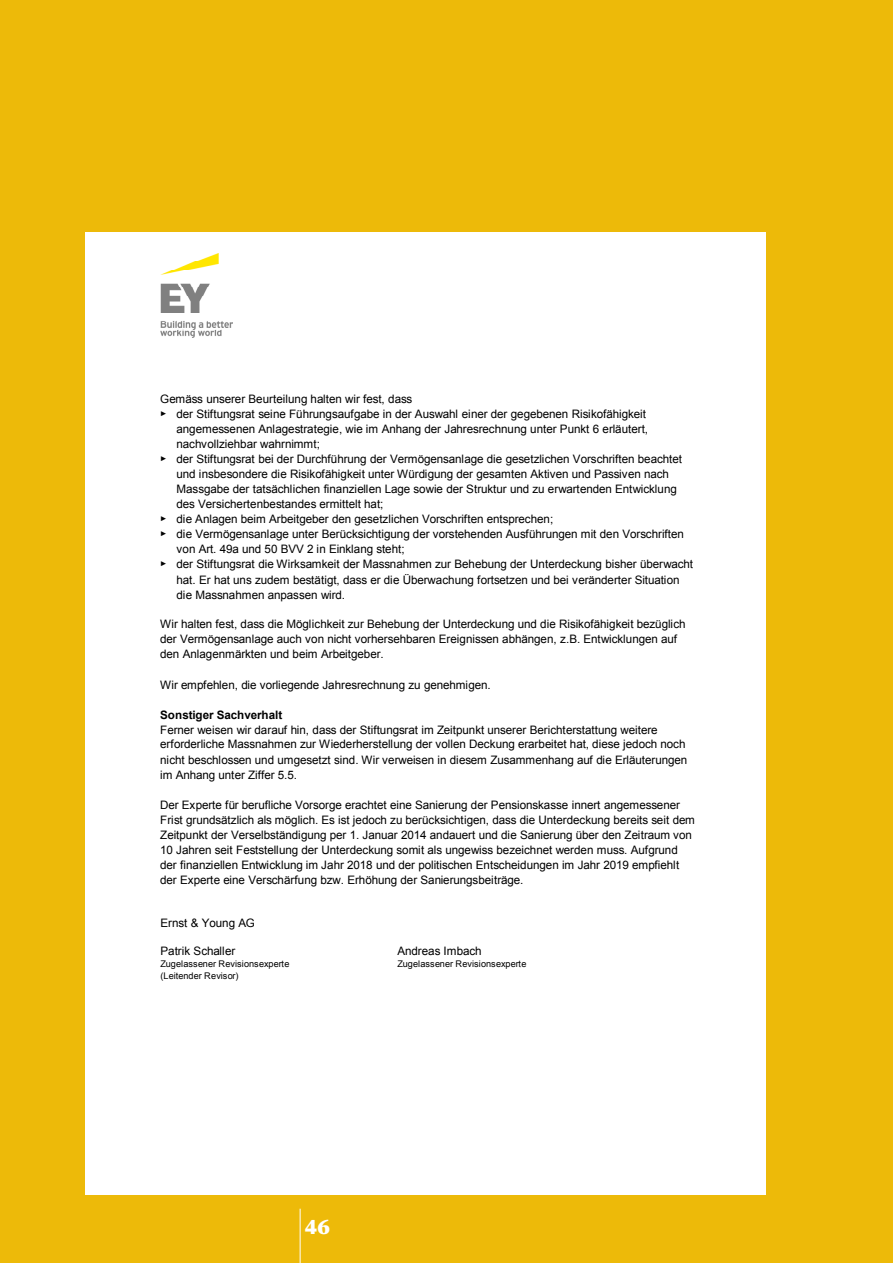
<style>
.page{position:relative;width:893px;height:1263px;background:#edba09}
.page>*{position:absolute;margin:0;border:0;box-sizing:border-box;transform-origin:0 0}
.t1{font:900 22.5px "Source Serif Pro";color:#fff}
.t2{font:11.7px/15px "Arial";letter-spacing:-.01em;color:#000}
.t3{font:9.15px "Arial";letter-spacing:-.01em;color:#000}
.s1{font-weight:700}
</style>
<div class="page">
<div style="left:85px;top:232px;width:680px;height:962px;background:#fff"></div>
<img style="left:160px;top:253px;width:72px;height:85px">
<hr style="left:300px;top:1209px;width:1px;height:54px;background:#fff">
<p class="t2" style="left:160px;top:392px;width:254px">Gemäss unserer Beurteilung halten wir fest, dass</p>
<p class="t2" style="left:160px;top:407px;width:487px"><sup>►</sup> der Stiftungsrat seine Führungsaufgabe in der Auswahl einer der gegebenen Risikofähigkeit</p>
<p class="t2" style="left:177px;top:422px;width:473px">angemessenen Anlagestrategie, wie im Anhang der Jahresrechnung unter Punkt 6 erläutert,</p>
<p class="t2" style="left:177px;top:437px;width:145px">nachvollziehbar wahrnimmt;</p>
<p class="t2" style="left:160px;top:452px;width:523px"><sup>►</sup> der Stiftungsrat bei der Durchführung der Vermögensanlage die gesetzlichen Vorschriften beachtet</p>
<p class="t2" style="left:177px;top:467px;width:494px">und insbesondere die Risikofähigkeit unter Würdigung der gesamten Aktiven und Passiven nach</p>
<p class="t2" style="left:177px;top:482px;width:502px">Massgabe der tatsächlichen finanziellen Lage sowie der Struktur und zu erwartenden Entwicklung</p>
<p class="t2" style="left:177px;top:497px;width:208px">des Versichertenbestandes ermittelt hat;</p>
<p class="t2" style="left:160px;top:512px;width:395px"><sup>►</sup> die Anlagen beim Arbeitgeber den gesetzlichen Vorschriften entsprechen;</p>
<p class="t2" style="left:160px;top:527px;width:525px"><sup>►</sup> die Vermögensanlage unter Berücksichtigung der vorstehenden Ausführungen mit den Vorschriften</p>
<p class="t2" style="left:177px;top:542px;width:230px">von Art. 49a und 50 BVV 2 in Einklang steht;</p>
<p class="t2" style="left:160px;top:557px;width:534px"><sup>►</sup> der Stiftungsrat die Wirksamkeit der Massnahmen zur Behebung der Unterdeckung bisher überwacht</p>
<p class="t2" style="left:177px;top:572px;width:505px">hat. Er hat uns zudem bestätigt, dass er die Überwachung fortsetzen und bei veränderter Situation</p>
<p class="t2" style="left:177px;top:587px;width:170px">die Massnahmen anpassen wird.</p>
<p class="t2" style="left:160px;top:617px;width:527px">Wir halten fest, dass die Möglichkeit zur Behebung der Unterdeckung und die Risikofähigkeit bezüglich der Vermögensanlage auch von nicht vorhersehbaren Ereignissen abhängen, z.B. Entwicklungen auf den Anlagenmärkten und beim Arbeitgeber.</p>
<p class="t2" style="left:160px;top:677px;width:332px">Wir empfehlen, die vorliegende Jahresrechnung zu genehmigen.</p>
<p class="t2" style="left:160px;top:707px;width:529px"><span class="s1">Sonstiger Sachverhalt<br></span>Ferner weisen wir darauf hin, dass der Stiftungsrat im Zeitpunkt unserer Berichterstattung weitere erforderliche Massnahmen zur Wiederherstellung der vollen Deckung erarbeitet hat, diese jedoch noch nicht beschlossen und umgesetzt sind. Wir verweisen in diesem Zusammenhang auf die Erläuterungen im Anhang unter Ziffer 5.5.</p>
<p class="t2" style="left:160px;top:797px;width:536px">Der Experte für berufliche Vorsorge erachtet eine Sanierung der Pensionskasse innert angemessener Frist grundsätzlich als möglich. Es ist jedoch zu berücksichtigen, dass die Unterdeckung bereits seit dem Zeitpunkt der Verselbständigung per 1. Januar 2014 andauert und die Sanierung über den Zeitraum von 10 Jahren seit Feststellung der Unterdeckung somit als ungewiss bezeichnet werden muss. Aufgrund der finanziellen Entwicklung im Jahr 2018 und der politischen Entscheidungen im Jahr 2019 empfiehlt der Experte eine Verschärfung bzw. Erhöhung der Sanierungsbeiträge.</p>
<p class="t2" style="left:160px;top:915px;width:96px">Ernst &amp; Young AG</p>
<p class="t2" style="left:160px;top:943px;width:76px">Patrik Schaller</p>
<p class="t2" style="left:397px;top:943px;width:86px">Andreas Imbach</p>
<p class="t3" style="left:160px;top:958px;width:131px">Zugelassener Revisionsexperte</p>
<p class="t3" style="left:397px;top:958px;width:131px">Zugelassener Revisionsexperte</p>
<p class="t3" style="left:160px;top:969px;width:79px">(Leitender Revisor)</p>
<p class="t1" style="left:305px;top:1213px;width:27px">46</p>
</div>
